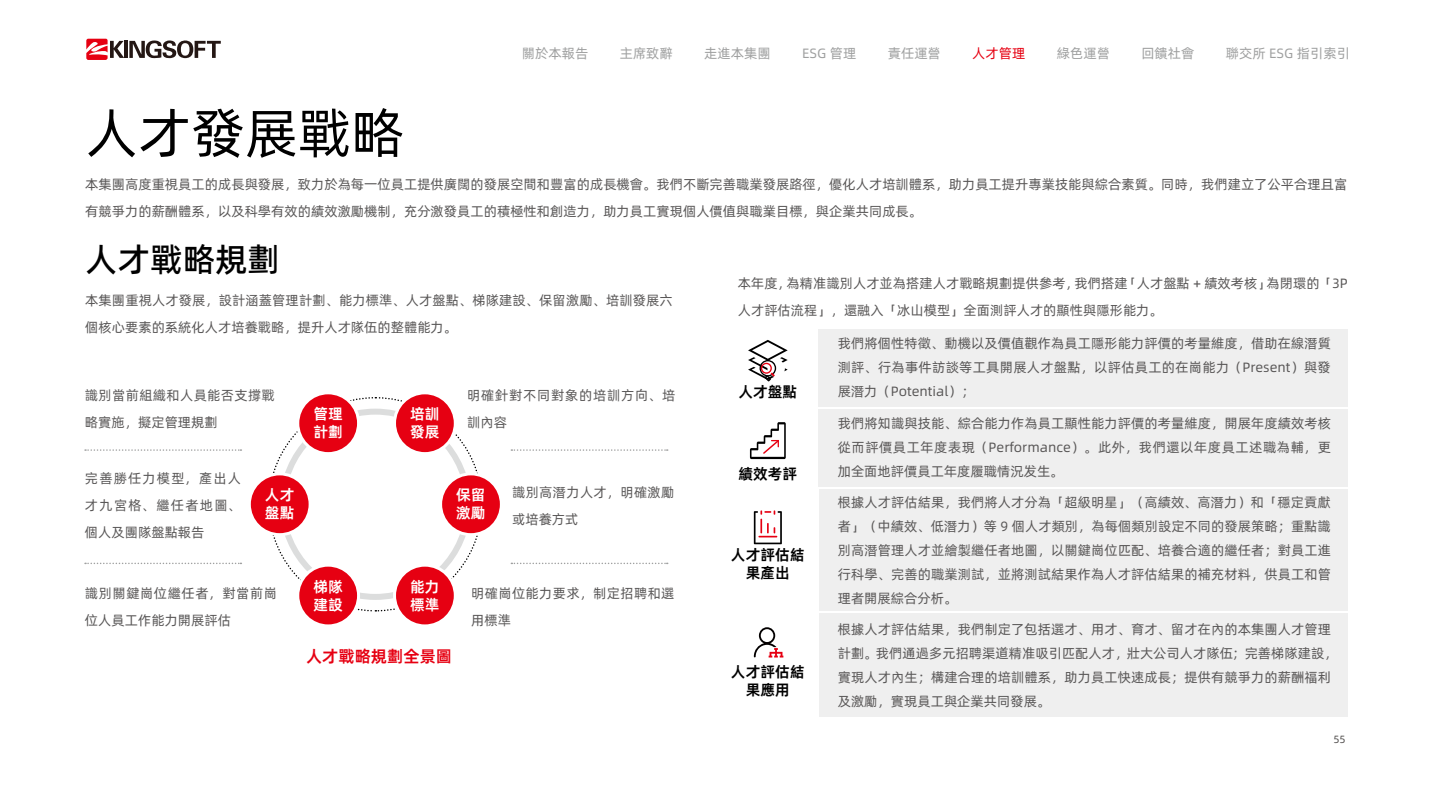
<style>
.page{position:relative;width:1433px;height:808px;background:#fff}
.page>*{position:absolute;margin:0;border:0;box-sizing:border-box;transform-origin:0 0}
.t1{font:54px "Alibaba Pu Hui Ti 3 55 Regular";color:#000}
.t2{font:33px "Alibaba Pu Hui Ti 3 65 Medium";color:#000}
.t3{font:16.5px "Alibaba Pu Hui Ti 3 85 Bold";color:#e60012}
.t4{font:15px/18px "Alibaba Pu Hui Ti 3 85 Bold";color:#000;text-align:center}
.t5{font:15px/18px "Alibaba Pu Hui Ti 3 85 Bold";color:#fff}
.t6{font:13.5px/24px "Alibaba Pu Hui Ti 3 55 Regular";color:#595757}
.t7{font:13.5px "Alibaba Pu Hui Ti 3 55 Regular";color:#9fa0a0}
.t8{font:13.5px/27px "Alibaba Pu Hui Ti 3 55 Regular";letter-spacing:.02em;color:#595757}
.t9{font:13.5px/27px "Alibaba Pu Hui Ti 3 55 Regular";letter-spacing:.04em;color:#595757}
.t10{font:13.5px/27px "Alibaba Pu Hui Ti 3 55 Regular";letter-spacing:.05em;color:#595757}
.t11{font:13.5px/27px "Alibaba Pu Hui Ti 3 55 Regular";letter-spacing:.025em;color:#595757}
.t12{font:13.5px "Alibaba Pu Hui Ti 3 55 Regular";color:#e60012}
.t13{font:10.5px "Alibaba Pu Hui Ti 3 55 Regular";color:#4c4948}
</style>
<div class="page">
<svg style="left:86px;top:39px;width:135px;height:21px"></svg>
<svg style="left:272px;top:397px;width:206px;height:215px"></svg>
<div style="left:298px;top:393px;width:61px;height:61px;background:#e60012;border-radius:50%"></div>
<div style="left:296px;top:391px;width:64px;height:64px;border:3px solid #fff;border-radius:50%"></div>
<div style="left:298px;top:565px;width:61px;height:61px;background:#e60012;border-radius:50%"></div>
<div style="left:296px;top:564px;width:64px;height:63px;border:3px solid #fff;border-radius:50%"></div>
<div style="left:249px;top:474px;width:61px;height:61px;background:#e60012;border-radius:50%"></div>
<div style="left:248px;top:472px;width:64px;height:64px;border:3px solid #fff;border-radius:50%"></div>
<div style="left:394px;top:393px;width:61px;height:61px;background:#e60012;border-radius:50%"></div>
<div style="left:393px;top:391px;width:64px;height:64px;border:3px solid #fff;border-radius:50%"></div>
<div style="left:394px;top:565px;width:61px;height:61px;background:#e60012;border-radius:50%"></div>
<div style="left:393px;top:564px;width:64px;height:63px;border:3px solid #fff;border-radius:50%"></div>
<div style="left:441px;top:474px;width:60px;height:61px;background:#e60012;border-radius:50%"></div>
<div style="left:439px;top:472px;width:64px;height:64px;border:3px solid #fff;border-radius:50%"></div>
<svg style="left:748px;top:340px;width:40px;height:41px"></svg>
<svg style="left:85px;top:449px;width:156px;height:2px"></svg>
<svg style="left:511px;top:449px;width:157px;height:2px"></svg>
<svg style="left:85px;top:563px;width:156px;height:1px"></svg>
<svg style="left:511px;top:563px;width:157px;height:1px"></svg>
<div style="left:819px;top:329px;width:529px;height:77px;background:#efefef"></div>
<div style="left:819px;top:409px;width:529px;height:77px;background:#efefef"></div>
<div style="left:819px;top:489px;width:529px;height:121px;background:#efefef"></div>
<div style="left:819px;top:613px;width:529px;height:103px;background:#efefef"></div>
<svg style="left:750px;top:422px;width:36px;height:37px"></svg>
<svg style="left:754px;top:510px;width:28px;height:34px"></svg>
<svg style="left:754px;top:627px;width:29px;height:30px"></svg>
<p class="t7" style="left:522px;top:43px;width:68px">關於本報告</p>
<p class="t7" style="left:620px;top:43px;width:55px">主席致辭</p>
<p class="t7" style="left:704px;top:43px;width:68px">走進本集團</p>
<p class="t7" style="left:802px;top:43px;width:56px">ESG 管理</p>
<p class="t7" style="left:888px;top:43px;width:55px">責任運營</p>
<p class="t12" style="left:972px;top:43px;width:55px">人才管理</p>
<p class="t7" style="left:1057px;top:43px;width:55px">綠色運營</p>
<p class="t7" style="left:1141px;top:43px;width:55px">回饋社會</p>
<p class="t7" style="left:1226px;top:43px;width:126px">聯交所 ESG 指引索引</p>
<h1 class="t1" style="left:85px;top:92px;width:320px">人才發展戰略</h1>
<p class="t6" style="left:85px;top:170px;width:1263px;line-height:27px">本集團高度重視員工的成長與發展，致力於為每一位員工提供廣闊的發展空間和豐富的成長機會。我們不斷完善職業發展路徑，優化人才培訓體系，助力員工提升專業技能與綜合素質。同時，我們建立了公平合理且富有競爭力的薪酬體系，以及科學有效的績效激勵機制，充分激發員工的積極性和創造力，助力員工實現個人價值與職業目標，與企業共同成長。</p>
<h2 class="t2" style="left:85px;top:235px;width:196px">人才戰略規劃</h2>
<p class="t6" style="left:85px;top:286px;width:589px;line-height:27px">本集團重視人才發展，設計涵蓋管理計劃、能力標準、人才盤點、梯隊建設、保留激勵、培訓發展六個核心要素的系統化人才培養戰略，提升人才隊伍的整體能力。</p>
<p class="t8" style="left:85px;top:380px;width:191px">識別當前組織和人員能否支撐戰略實施，擬定管理規劃</p>
<p class="t6" style="left:85px;top:464px;width:158px;line-height:27px;text-align:justify">完善勝任力模型，產出人才九宮格、繼任者地圖、個人及團隊盤點報告</p>
<p class="t5" style="left:265px;top:485px;width:31px">人才盤點</p>
<p class="t5" style="left:313px;top:404px;width:31px">管理計劃</p>
<p class="t5" style="left:410px;top:404px;width:31px">培訓發展</p>
<p class="t10" style="left:467px;top:380px;width:210px">明確針對不同對象的培訓方向、培訓內容</p>
<p class="t5" style="left:456px;top:485px;width:31px">保留激勵</p>
<p class="t8" style="left:512px;top:478px;width:164px">識別高潛力人才，明確激勵或培養方式</p>
<p class="t9" style="left:85px;top:579px;width:194px">識別關鍵崗位繼任者，對當前崗位人員工作能力開展評估</p>
<p class="t5" style="left:313px;top:577px;width:31px">梯隊建設</p>
<p class="t5" style="left:410px;top:577px;width:31px">能力標準</p>
<p class="t3" style="left:306px;top:644px;width:148px">人才戰略規劃全景圖</p>
<p class="t11" style="left:471px;top:579px;width:205px">明確崗位能力要求，制定招聘和選用標準</p>
<p class="t6" style="left:738px;top:269px;width:612px;line-height:27px">本年度，為精准識別人才並為搭建人才戰略規劃提供參考，我們搭建「人才盤點 + 績效考核」為閉環的 「3P人才評估流程」，還融入「冰山模型」全面測評人才的顯性與隱形能力。</p>
<p class="t4" style="left:738px;top:382px;width:61px">人才盤點</p>
<p class="t4" style="left:738px;top:464px;width:61px">績效考評</p>
<p class="t4" style="left:731px;top:545px;width:75px">人才評估結果產出</p>
<p class="t4" style="left:731px;top:662px;width:75px">人才評估結果應用</p>
<p class="t6" style="left:838px;top:331px;width:495px;text-align:justify">我們將個性特徵、動機以及價值觀作為員工隱形能力評價的考量維度，借助在線潛質測評、行為事件訪談等工具開展人才盤點，以評估員工的在崗能力（Present）與發展潛力（Potential）；</p>
<p class="t6" style="left:838px;top:411px;width:495px;text-align:justify">我們將知識與技能、綜合能力作為員工顯性能力評價的考量維度，開展年度績效考核從而評價員工年度表現（Performance）。此外，我們還以年度員工述職為輔，更加全面地評價員工年度履職情況发生。</p>
<p class="t6" style="left:838px;top:490px;width:495px;text-align:justify">根據人才評估結果，我們將人才分為「超級明星」（高績效、高潛力）和「穩定貢獻者」（中績效、低潛力）等 9 個人才類別，為每個類別設定不同的發展策略；重點識別高潛管理人才並繪製繼任者地圖，以關鍵崗位匹配、培養合適的繼任者；對員工進行科學、完善的職業測試，並將測試結果作為人才評估結果的補充材料，供員工和管理者開展綜合分析。</p>
<p class="t6" style="left:838px;top:616px;width:501px">根據人才評估結果，我們制定了包括選才、用才、育才、留才在內的本集團人才管理計劃。我們通過多元招聘渠道精准吸引匹配人才，壯大公司人才隊伍；完善梯隊建設，實現人才內生；構建合理的培訓體系，助力員工快速成長；提供有競爭力的薪酬福利及激勵，實現員工與企業共同發展。</p>
<p class="t13" style="left:1333px;top:731px;width:14px">55</p>
</div>
